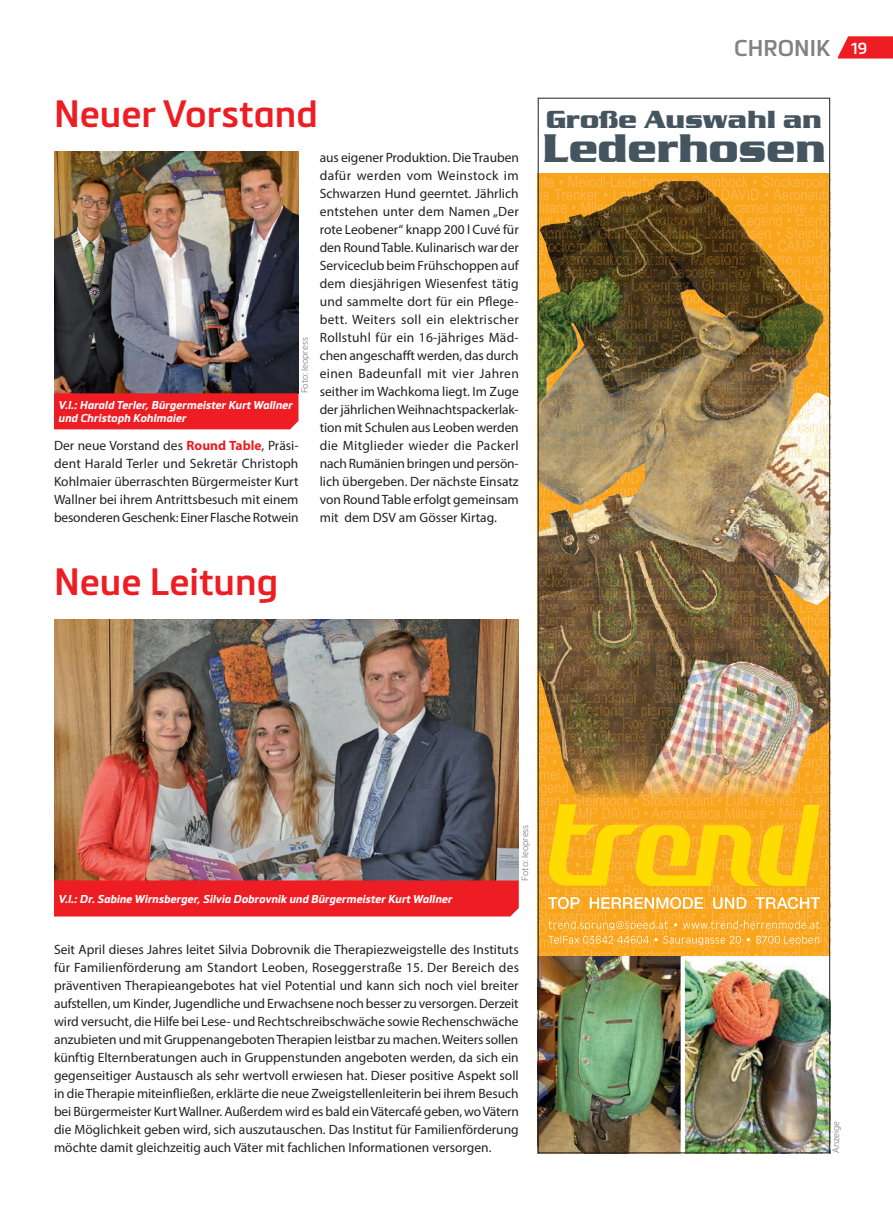
<style>
.page{position:relative;width:893px;height:1212px;background:#fff}
.page>*{position:absolute;margin:0;border:0;box-sizing:border-box;transform-origin:0 0}
.t1{font:41.55px "Serpentine Bold DTC";color:#45555f}
.t2{font:600 37.5px "Metronic Pro";color:#ee1d23}
.t3{font:25.8px "Serpentine Bold DTC";color:#45555f}
.t4{font:600 22.5px "Metronic Pro";color:#808285}
.t5{font:13.5px/18px "Myriad Pro";color:#231f20;text-align:justify}
.t6{font:italic 700 11.25px/12.8px "Metronic Pro";color:#fff}
.t7{font:300 9px "Metronic Pro";color:#808285}
.s1{font-weight:700;color:#ee1d23}
.s2{font-size:15.75px;color:#fff}
</style>
<div class="page">
<img style="left:540px;top:176px;width:288px;height:780px">
<img style="left:685px;top:959px;width:143px;height:192px">
<img style="left:540px;top:956px;width:141px;height:195px">
<svg style="left:838px;top:36px;width:55px;height:23px"></svg>
<img style="left:54px;top:152px;width:245px;height:241px">
<div style="left:54px;top:393px;width:244px;height:36px;background:#ee1d23"></div>
<img style="left:54px;top:620px;width:465px;height:260px">
<div style="left:54px;top:880px;width:465px;height:36px;background:#ee1d23"></div>
<h2 class="t2" style="left:54px;top:91px;width:265px">Neuer Vorstand</h2>
<p class="t6" style="left:58px;top:399px;width:236px">V.l.: Harald Terler, Bürgermeister Kurt Wallner und Christoph Kohlmaier</p>
<p class="t7" style="left:299px;top:393px;width:57px;rotate:-90deg">Foto: leopress</p>
<p class="t5" style="left:54px;top:436px;width:246px">Der neue Vorstand des <span class="s1">Round Table</span>, Präsi&shy;dent Harald Terler und Sekretär Christoph Kohlmaier überraschten Bürgermeister Kurt Wallner bei ihrem Antrittsbesuch mit einem besonderen Geschenk: Einer Flasche Rotwein</p>
<p class="t5" style="left:320px;top:148px;width:201px">aus eigener Produktion. Die Trauben dafür werden vom Weinstock im Schwarzen Hund geerntet. Jährlich entstehen unter dem Namen „Der rote Leobener“ knapp 200 l Cuvé für den Round Table. Kulinarisch war der Serviceclub beim Frühschoppen auf dem diesjährigen Wiesenfest tätig und sammelte dort für ein Pflege&shy;bett. Weiters soll ein elektrischer Rollstuhl für ein 16-jähriges Mäd&shy;chen angeschafft werden, das durch einen Badeunfall mit vier Jahren seither im Wachkoma liegt. Im Zuge der jährlichen Weihnachtspackerlak&shy;tion mit Schulen aus Leoben werden die Mitglieder wieder die Packerl nach Rumänien bringen und persön&shy;lich übergeben. Der nächste Einsatz von Round Table erfolgt gemeinsam mit dem DSV am Gösser Kirtag.</p>
<h2 class="t2" style="left:54px;top:559px;width:226px">Neue Leitung</h2>
<h3 class="t4" style="left:734px;top:34px;width:135px">CHRONIK <span class="s2">19</span></h3>
<h3 class="t3" style="left:546px;top:105px;width:278px">Große Auswahl an</h3>
<h1 class="t1" style="left:542px;top:126px;width:285px">Lederhosen</h1>
<p class="t7" style="left:519px;top:880px;width:57px;rotate:-90deg">Foto: leopress</p>
<p class="t6" style="left:58px;top:892px;width:395px">V.l.: Dr. Sabine Wirnsberger, Silvia Dobrovnik und Bürgermeister Kurt Wallner</p>
<p class="t5" style="left:54px;top:940px;width:466px">Seit April dieses Jahres leitet Silvia Dobrovnik die Therapiezweigstelle des Instituts für Familienförderung am Standort Leoben, Roseggerstraße 15. Der Bereich des präventiven Therapieangebotes hat viel Potential und kann sich noch viel breiter aufstellen, um Kinder, Jugendliche und Erwachsene noch besser zu versorgen. Derzeit wird versucht, die Hilfe bei Lese- und Rechtschreibschwäche sowie Rechenschwäche anzubieten und mit Gruppenangeboten Therapien leistbar zu machen. Weiters sollen künftig Elternberatungen auch in Gruppenstunden angeboten werden, da sich ein gegenseitiger Austausch als sehr wertvoll erwiesen hat. Dieser positive Aspekt soll in die Therapie miteinfließen, erklärte die neue Zweigstellenleiterin bei ihrem Besuch bei Bürgermeister Kurt Wallner. Außerdem wird es bald ein Vätercafé geben, wo Vätern die Möglichkeit geben wird, sich auszutauschen. Das Institut für Familienförderung möchte damit gleichzeitig auch Väter mit fachlichen Informationen versorgen.</p>
<p class="t7" style="left:830px;top:1153px;width:34px;rotate:-90deg">Anzeige</p>
</div>
